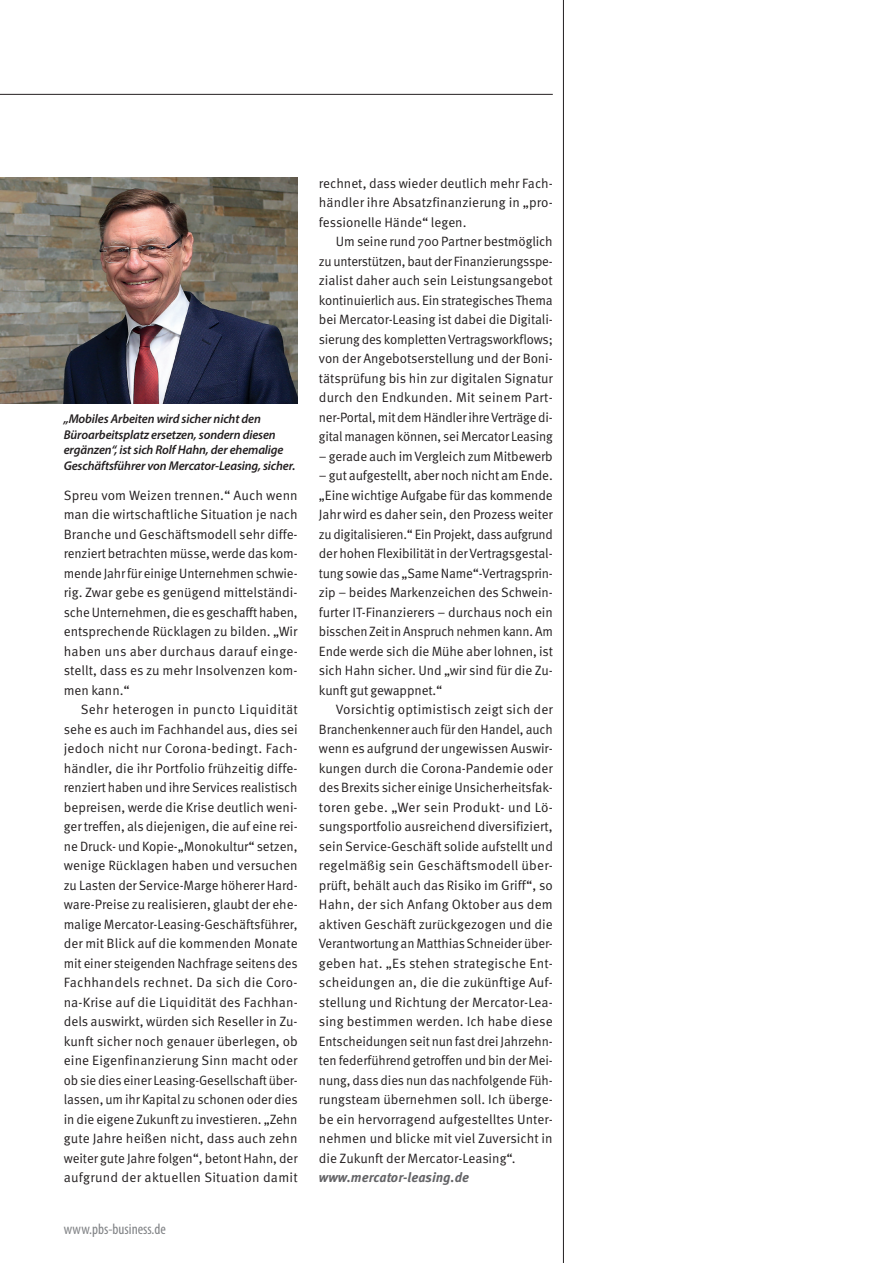
<style>
.page{position:relative;width:893px;height:1263px;background:#fff}
.page>*{position:absolute;margin:0;border:0;box-sizing:border-box;transform-origin:0 0}
.t1{font:condensed 15px "Myriad Pro";color:#808285}
.t2{font:13.5px/19.5px "Meta OT Norm";letter-spacing:-.005em;color:#231f20;text-align:justify}
.t3{font:italic 700 13.5px "Meta OT";color:#636366}
.t4{font:italic 600 12.75px/15.8px "Myriad Pro";letter-spacing:-.01em;color:#231f20}
</style>
<div class="page">
<img style="left:0;top:177px;width:298px;height:227px">
<hr style="left:0;top:94px;width:553px;height:1px;background:#231f20">
<hr style="left:563px;top:0;width:1px;height:1263px;background:#231f20">
<p class="t4" style="left:64px;top:410px;width:233px">„Mobiles Arbeiten wird sicher nicht den Büroarbeitsplatz ersetzen, sondern diesen ergänzen“, ist sich Rolf Hahn, der ehemalige Geschäftsführer von Mercator-Leasing, sicher.</p>
<p class="t2" style="left:64px;top:485px;width:235px">Spreu vom Weizen trennen.“ Auch wenn man die wirtschaftliche Situation je nach Branche und Geschäftsmodell sehr diffe&shy;renziert betrachten müsse, werde das kom&shy;mende Jahr für einige Unternehmen schwie&shy;rig. Zwar gebe es genügend mittelständi&shy;sche Unternehmen, die es geschafft haben, entsprechende Rücklagen zu bilden. „Wir haben uns aber durchaus darauf einge&shy;stellt, dass es zu mehr Insolvenzen kom&shy;men kann.“</p>
<p class="t2" style="left:64px;top:700px;width:236px;text-indent:17px">Sehr heterogen in puncto Liquidität sehe es auch im Fachhandel aus, dies sei jedoch nicht nur Corona-bedingt. Fach&shy;händler, die ihr Portfolio frühzeitig diffe&shy;renziert haben und ihre Services realistisch bepreisen, werde die Krise deutlich weni&shy;ger treffen, als diejenigen, die auf eine rei&shy;ne Druck- und Kopie-„Monokultur“ setzen, wenige Rücklagen haben und versuchen zu Lasten der Service-Marge höherer Hard&shy;ware-Preise zu realisieren, glaubt der ehe&shy;malige Mercator-Leasing-Geschäftsführer, der mit Blick auf die kommenden Monate mit einer steigenden Nachfrage seitens des Fachhandels rechnet. Da sich die Coro&shy;na-Krise auf die Liquidität des Fachhan&shy;dels auswirkt, würden sich Reseller in Zu&shy;kunft sicher noch genauer überlegen, ob eine Eigenfinanzierung Sinn macht oder ob sie dies einer Leasing-Gesellschaft über&shy;lassen, um ihr Kapital zu schonen oder dies in die eigene Zukunft zu investieren. „Zehn gute Jahre heißen nicht, dass auch zehn weiter gute Jahre folgen“, betont Hahn, der aufgrund der aktuellen Situation damit</p>
<p class="t1" style="left:64px;top:1220px;width:104px">www.pbs-business.de</p>
<p class="t2" style="left:319px;top:173px;width:235px">rechnet, dass wieder deutlich mehr Fach&shy;händler ihre Absatzfinanzierung in „pro&shy;fessionelle Hände“ legen.</p>
<p class="t2" style="left:319px;top:232px;width:235px;text-indent:17px">Um seine rund 700 Partner bestmöglich zu unterstützen, baut der Finanzierungsspe&shy;zialist daher auch sein Leistungsangebot kontinuierlich aus. Ein strategisches Thema bei Mercator-Leasing ist dabei die Digitali&shy;sierung des kompletten Vertragsworkflows; von der Angebotserstellung und der Boni&shy;tätsprüfung bis hin zur digitalen Signatur durch den Endkunden. Mit seinem Part&shy;ner-Portal, mit dem Händler ihre Verträge di&shy;gital managen können, sei Mercator Leasing</p>
<p class="t2" style="left:319px;top:446px;width:235px">– gerade auch im Vergleich zum Mitbewerb</p>
<p class="t2" style="left:319px;top:466px;width:236px">– gut aufgestellt, aber noch nicht am Ende. „Eine wichtige Aufgabe für das kommende Jahr wird es daher sein, den Prozess weiter zu digitalisieren.“ Ein Projekt, dass aufgrund der hohen Flexibilität in der Vertragsgestal&shy;tung sowie das „Same Name“-Vertragsprin&shy;zip – beides Markenzeichen des Schwein&shy;furter IT-Finanzierers – durchaus noch ein bisschen Zeit in Anspruch nehmen kann. Am Ende werde sich die Mühe aber lohnen, ist sich Hahn sicher. Und „wir sind für die Zu&shy;kunft gut gewappnet.“</p>
<p class="t2" style="left:319px;top:700px;width:236px;text-indent:17px">Vorsichtig optimistisch zeigt sich der Branchenkenner auch für den Handel, auch wenn es aufgrund der ungewissen Auswir&shy;kungen durch die Corona-Pandemie oder des Brexits sicher einige Unsicherheitsfak&shy;toren gebe. „Wer sein Produkt- und Lö&shy;sungsportfolio ausreichend diversifiziert, sein Service-Geschäft solide aufstellt und regelmäßig sein Geschäftsmodell über&shy;prüft, behält auch das Risiko im Griff“, so Hahn, der sich Anfang Oktober aus dem aktiven Geschäft zurückgezogen und die Verantwortung an Matthias Schneider über&shy;geben hat. „Es stehen strategische Ent&shy;scheidungen an, die die zukünftige Auf&shy;stellung und Richtung der Mercator-Lea&shy;sing bestimmen werden. Ich habe diese Entscheidungen seit nun fast drei Jahrzehn&shy;ten federführend getroffen und bin der Mei&shy;nung, dass dies nun das nachfolgende Füh&shy;rungsteam übernehmen soll. Ich überge&shy;be ein hervorragend aufgestelltes Unter&shy;nehmen und blicke mit viel Zuversicht in die Zukunft der Mercator-Leasing“.</p>
<p class="t3" style="left:319px;top:1169px;width:152px">www.mercator-leasing.de</p>
</div>
